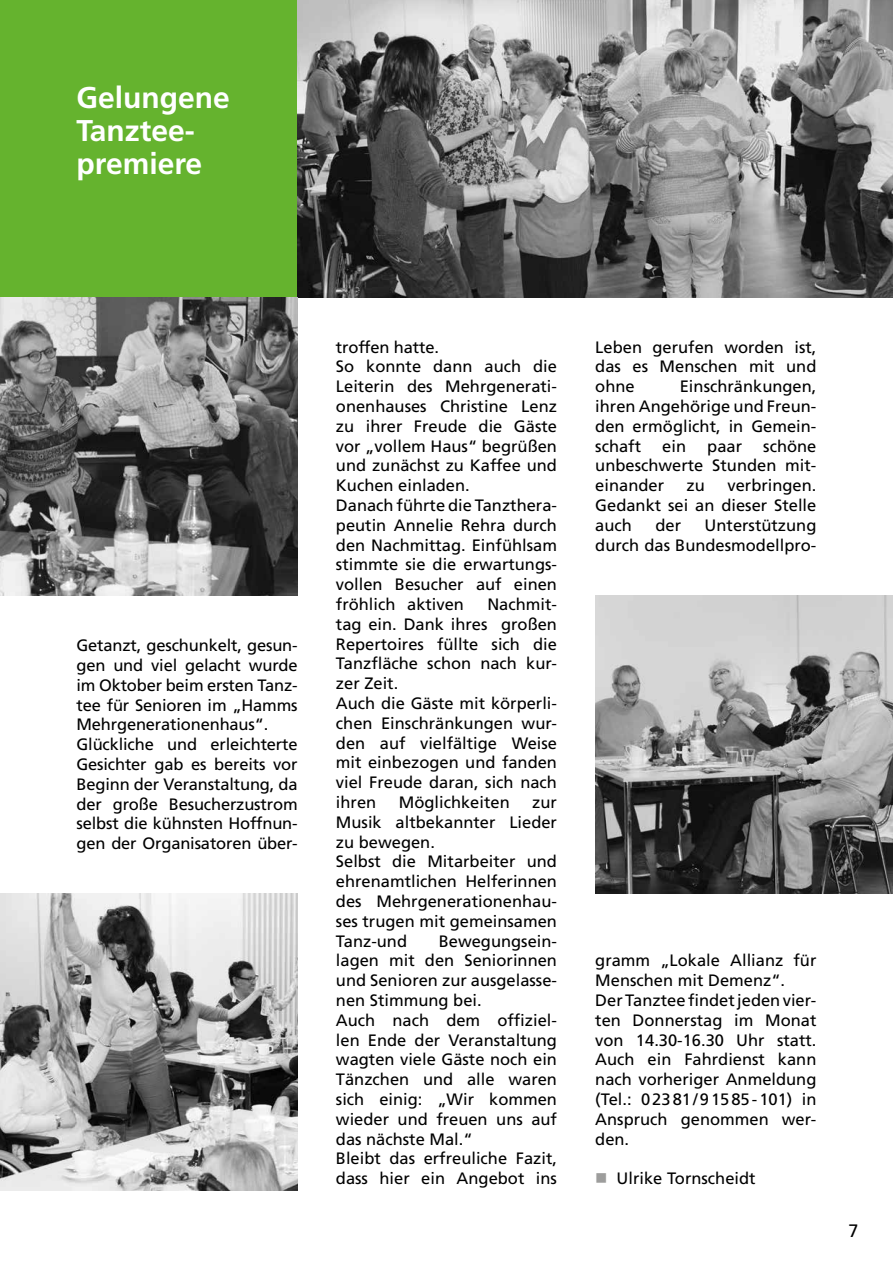
<style>
.page{position:relative;width:893px;height:1263px;background:#fff}
.page>*{position:absolute;margin:0;border:0;box-sizing:border-box;transform-origin:0 0}
.t1{font:700 30px/33px "Frutiger";color:#fff}
.t2{font:18px "Frutiger";color:#000}
.t3{font:16.5px/19.8px "Frutiger";color:#000}
.s1{color:#9d9d9c}
</style>
<div class="page">
<div style="left:0;top:0;width:893px;height:298px;background:#65b32e"></div>
<img style="left:298px;top:0;width:595px;height:298px">
<img style="left:0;top:298px;width:298px;height:297px">
<img style="left:0;top:893px;width:298px;height:298px">
<img style="left:595px;top:595px;width:298px;height:298px">
<h1 class="t1" style="left:77px;top:81px;width:155px">Gelungene<br>Tanztee&shy;premiere</h1>
<p class="t3" style="left:77px;top:635px;width:223px">Getanzt, geschunkelt, gesun&shy;gen und viel gelacht wurde im Oktober beim ersten Tanz&shy;tee für Senioren im „Hamms<br>Mehrgenerationenhaus“.<br>Glückliche und erleichterte<br>Gesichter gab es bereits vor<br>Beginn der Veranstaltung, da der große Besucherzustrom selbst die kühnsten Hoffnun&shy;gen der Organisatoren über-</p>
<p class="t3" style="left:336px;top:337px;width:223px">troffen hatte.<br>So konnte dann auch die<br>Leiterin des Mehrgenerati&shy;onenhauses Christine Lenz zu ihrer Freude die Gäste vor „vollem Haus“ begrüßen und zunächst zu Kaffee und<br>Kuchen einladen.<br>Danach führte die Tanzthera&shy;peutin Annelie Rehra durch den Nachmittag. Einfühlsam stimmte sie die erwartungs&shy;vollen Besucher auf einen fröhlich aktiven</p>
<p class="t3" style="left:336px;top:594px;width:223px;text-indent:151px">Nachmit&shy;tag ein. Dank ihres großen<br>Repertoires füllte sich die<br>Tanzfläche schon nach kur&shy;zer Zeit.<br>Auch die Gäste mit körperli&shy;chen Einschränkungen wur&shy;den auf vielfältige Weise mit einbezogen und fanden viel Freude daran, sich nach ihren</p>
<p class="t3" style="left:399px;top:792px;width:112px">Möglichkeiten</p>
<p class="t3" style="left:336px;top:792px;width:223px;text-indent:196px">zur<br>Musik altbekannter Lieder zu bewegen.<br>Selbst die Mitarbeiter und ehrenamtlichen Helferinnen des Mehrgenerationenhau&shy;ses trugen mit gemeinsamen<br>Tanz-und</p>
<p class="t3" style="left:336px;top:931px;width:223px;text-indent:103px">Bewegungsein&shy;lagen mit den Seniorinnen und Senioren zur ausgelasse&shy;nen Stimmung bei.<br>Auch nach dem offiziel&shy;len Ende der Veranstaltung wagten viele Gäste noch ein<br>Tänzchen und alle waren sich einig: „Wir kommen wieder und freuen uns auf das nächste Mal.“<br>Bleibt das erfreuliche Fazit, dass hier ein Angebot ins</p>
<p class="t3" style="left:595px;top:337px;width:223px;text-align:justify">Leben gerufen worden ist, das es Menschen mit und ohne</p>
<p class="t3" style="left:595px;top:377px;width:223px;text-align:justify;text-indent:84px">Einschränkungen, ihren Angehörige und Freun&shy;den ermöglicht, in Gemein&shy;schaft</p>
<p class="t3" style="left:595px;top:436px;width:223px;text-align:justify;text-indent:168px">schöne unbeschwerte Stunden mit&shy;einander</p>
<p class="t3" style="left:662px;top:436px;width:25px">ein</p>
<p class="t3" style="left:707px;top:436px;width:36px">paar</p>
<p class="t3" style="left:595px;top:476px;width:223px;text-align:justify;text-indent:132px">verbringen.<br>Gedankt sei an dieser Stelle auch</p>
<p class="t3" style="left:687px;top:476px;width:20px">zu</p>
<p class="t3" style="left:655px;top:515px;width:27px">der</p>
<p class="t3" style="left:595px;top:515px;width:223px;text-align:right">Unterstützung<br>durch das Bundesmodellpro-</p>
<p class="t3" style="left:595px;top:951px;width:223px">gramm „Lokale Allianz für<br>Menschen mit Demenz“.<br>Der Tanztee findet jeden vier&shy;ten Donnerstag im Monat von 14.30-16.30 Uhr statt.<br>Auch ein Fahrdienst kann nach vorheriger Anmeldung (Tel.: 02381/91585-101) in<br>Anspruch genommen wer&shy;den.</p>
<p class="t3" style="left:595px;top:1169px;width:162px"><span class="s1">■</span> Ulrike Tornscheidt</p>
<p class="t2" style="left:848px;top:1220px;width:12px">7</p>
</div>
